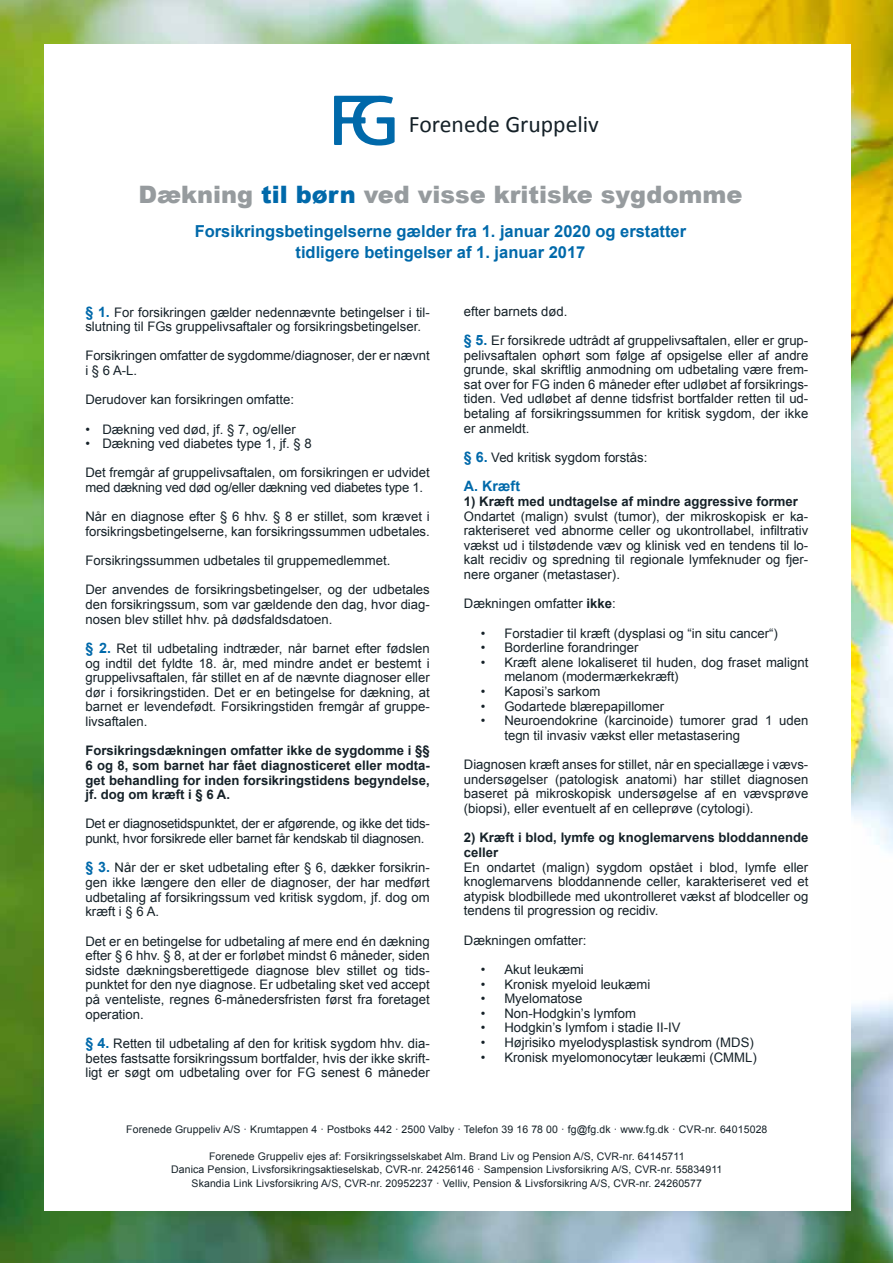
<style>
.page{position:relative;width:893px;height:1263px;background:#fff}
.page>*{position:absolute;margin:0;border:0;box-sizing:border-box;transform-origin:0 0}
.t1{font:900 24px "Arial";color:#969b9e}
.t2{font:23.7px "Calibri";color:#152128}
.t3{font:700 16.5px/21px "Arial";color:#0069aa;text-align:center}
.t4{font:700 14.25px "Arial";color:#0069aa}
.t5{font:13.2px/14.5px "Arial";color:#152128;text-align:justify}
.t6{font:700 13.2px/14.5px "Arial";color:#152128;text-align:justify}
.t7{font:13.2px/14.5px "Arial";letter-spacing:-.02em;color:#152128}
.t8{font:10.5px/13.5px "Arial";letter-spacing:.01em;color:#152128;text-align:center}
.s1{color:#0069aa}
.s2{font-weight:700;font-size:14.25px;color:#0069aa}
.s3{font-weight:700}
</style>
<div class="page">
<img style="left:0;top:0;width:893px;height:1263px">
<div style="left:45px;top:45px;width:806px;height:1166px;background:#fff"></div>
<svg style="left:334px;top:96px;width:61px;height:50px"></svg>
<h2 class="t2" style="left:409px;top:110px;width:191px">Forenede Gruppeliv</h2>
<h1 class="t1" style="left:139px;top:177px;width:605px">Dækning <span class="s1">til børn</span> ved visse kritiske sygdomme</h1>
<p class="t3" style="left:195px;top:221px;width:493px">Forsikringsbetingelserne gælder fra 1. januar 2020 og erstatter tidligere betingelser af 1. januar 2017</p>
<p class="t5" style="left:85px;top:305px;width:346px"><span class="s2">§ 1.</span> For forsikringen gælder nedennævnte betingelser i til&shy;slutning til FGs gruppelivsaftaler og forsikringsbetingelser.</p>
<p class="t5" style="left:85px;top:349px;width:346px">Forsikringen omfatter de sygdomme/diagnoser, der er nævnt i § 6 A-L.</p>
<p class="t5" style="left:85px;top:393px;width:210px">Derudover kan forsikringen omfatte:</p>
<p class="t5" style="left:85px;top:422px;width:212px">• Dækning ved død, jf. § 7, og/eller</p>
<p class="t5" style="left:85px;top:436px;width:228px">• Dækning ved diabetes type 1, jf. § 8</p>
<p class="t5" style="left:85px;top:466px;width:346px">Det fremgår af gruppelivsaftalen, om forsikringen er udvidet med dækning ved død og/eller dækning ved diabetes type 1.</p>
<p class="t5" style="left:85px;top:510px;width:346px">Når en diagnose efter § 6 hhv. § 8 er stillet, som krævet i forsikringsbetingelserne, kan forsikringssummen udbetales.</p>
<p class="t5" style="left:85px;top:553px;width:306px">Forsikringssummen udbetales til gruppemedlemmet.</p>
<p class="t5" style="left:85px;top:583px;width:346px">Der anvendes de forsikringsbetingelser, og der udbetales den forsikringssum, som var gældende den dag, hvor diag&shy;nosen blev stillet hhv. på dødsfaldsdatoen.</p>
<p class="t5" style="left:85px;top:641px;width:346px"><span class="s2">§ 2.</span> Ret til udbetaling indtræder, når barnet efter fødslen og indtil det fyldte 18. år, med mindre andet er bestemt i gruppelivsaftalen, får stillet en af de nævnte diagnoser eller dør i forsikringstiden. Det er en betingelse for dækning, at barnet er levendefødt. Forsikringstiden fremgår af gruppe&shy;livsaftalen.</p>
<p class="t6" style="left:85px;top:744px;width:346px">Forsikringsdækningen omfatter ikke de sygdomme i §§ 6 og 8, som barnet har fået diagnosticeret eller modta&shy;get behandling for inden forsikringstidens begyndelse, jf. dog om kræft i § 6 A.</p>
<p class="t7" style="left:85px;top:817px;width:346px">Det er diagnosetidspunktet, der er afgørende, og ikke det tids&shy;punkt, hvor forsikrede eller barnet får kendskab til diagnosen.</p>
<p class="t5" style="left:85px;top:860px;width:346px"><span class="s2">§ 3.</span> Når der er sket udbetaling efter § 6, dækker forsikrin&shy;gen ikke længere den eller de diagnoser, der har medført udbetaling af forsikringssum ved kritisk sygdom, jf. dog om kræft i § 6 A.</p>
<p class="t5" style="left:85px;top:934px;width:346px">Det er en betingelse for udbetaling af mere end én dækning efter § 6 hhv. § 8, at der er forløbet mindst 6 måneder, siden sidste dækningsberettigede diagnose blev stillet og tids&shy;punktet for den nye diagnose. Er udbetaling sket ved accept på venteliste, regnes 6-månedersfristen først fra foretaget operation.</p>
<p class="t5" style="left:85px;top:1036px;width:346px"><span class="s2">§ 4.</span> Retten til udbetaling af den for kritisk sygdom hhv. dia&shy;betes fastsatte forsikringssum bortfalder, hvis der ikke skrift&shy;ligt er søgt om udbetaling over for FG senest 6 måneder</p>
<p class="t5" style="left:464px;top:304px;width:105px">efter barnets død.</p>
<p class="t5" style="left:464px;top:333px;width:346px"><span class="s2">§ 5.</span> Er forsikrede udtrådt af gruppelivsaftalen, eller er grup&shy;pelivsaftalen ophørt som følge af opsigelse eller af andre grunde, skal skriftlig anmodning om udbetaling være frem&shy;sat over for FG inden 6 måneder efter udløbet af forsikrings&shy;tiden. Ved udløbet af denne tidsfrist bortfalder retten til ud&shy;betaling af forsikringssummen for kritisk sygdom, der ikke er anmeldt.</p>
<p class="t5" style="left:464px;top:450px;width:185px"><span class="s2">§ 6.</span> Ved kritisk sygdom forstås:</p>
<p class="t4" style="left:464px;top:477px;width:58px">A. Kræft</p>
<p class="t6" style="left:464px;top:494px;width:336px">1) Kræft med undtagelse af mindre aggressive former</p>
<p class="t5" style="left:464px;top:509px;width:346px">Ondartet (malign) svulst (tumor), der mikroskopisk er ka&shy;rakteriseret ved abnorme celler og ukontrollabel, infiltrativ vækst ud i tilstødende væv og klinisk ved en tendens til lo&shy;kalt recidiv og spredning til regionale lymfeknuder og fjer&shy;nere organer (metastaser).</p>
<p class="t5" style="left:464px;top:596px;width:153px">Dækningen omfatter <span class="s3">ikke</span>:</p>
<p class="t5" style="left:481px;top:626px;width:298px">• Forstadier til kræft (dysplasi og “in situ cancer“)</p>
<p class="t5" style="left:481px;top:640px;width:159px">• Borderline forandringer</p>
<p class="t5" style="left:504px;top:655px;width:305px;text-indent:-23px">• Kræft alene lokaliseret til huden, dog fraset malignt melanom (modermærkekræft)</p>
<p class="t5" style="left:481px;top:684px;width:121px">• Kaposi’s sarkom</p>
<p class="t5" style="left:481px;top:699px;width:185px">• Godartede blærepapillomer</p>
<p class="t5" style="left:504px;top:713px;width:305px;text-indent:-23px">• Neuroendokrine (karcinoide) tumorer grad 1 uden tegn til invasiv vækst eller metastasering</p>
<p class="t5" style="left:464px;top:757px;width:346px">Diagnosen kræft anses for stillet, når en speciallæge i vævs&shy;undersøgelser (patologisk anatomi) har stillet diagnosen baseret på mikroskopisk undersøgelse af en vævsprøve (biopsi), eller eventuelt af en celleprøve (cytologi).</p>
<p class="t6" style="left:464px;top:831px;width:346px">2) Kræft i blod, lymfe og knoglemarvens bloddannende celler</p>
<p class="t5" style="left:464px;top:860px;width:346px">En ondartet (malign) sygdom opstået i blod, lymfe eller knoglemarvens bloddannende celler, karakteriseret ved et atypisk blodbillede med ukontrolleret vækst af blodceller og tendens til progression og recidiv.</p>
<p class="t5" style="left:464px;top:933px;width:124px">Dækningen omfatter:</p>
<p class="t5" style="left:481px;top:962px;width:104px">• Akut leukæmi</p>
<p class="t5" style="left:481px;top:977px;width:171px">• Kronisk myeloid leukæmi</p>
<p class="t5" style="left:481px;top:991px;width:103px">• Myelomatose</p>
<p class="t5" style="left:481px;top:1006px;width:157px">• Non-Hodgkin’s lymfom</p>
<p class="t5" style="left:481px;top:1020px;width:201px">• Hodgkin’s lymfom i stadie II-IV</p>
<p class="t5" style="left:481px;top:1035px;width:274px">• Højrisiko myelodysplastisk syndrom (MDS)</p>
<p class="t5" style="left:481px;top:1050px;width:277px">• Kronisk myelomonocytær leukæmi (CMML)</p>
<p class="t8" style="left:126px;top:1122px;width:643px">Forenede Gruppeliv A/S · Krumtappen 4 · Postboks 442 · 2500 Valby · Telefon 39 16 78 00 · fg@fg.dk · www.fg.dk · CVR-nr. 64015028</p>
<p class="t8" style="left:171px;top:1149px;width:553px">Forenede Gruppeliv ejes af: Forsikringsselskabet Alm. Brand Liv og Pension A/S, CVR-nr. 64145711<br>Danica Pension, Livsforsikringsaktieselskab, CVR-nr. 24256146 · Sampension Livsforsikring A/S, CVR-nr. 55834911<br>Skandia Link Livsforsikring A/S, CVR-nr. 20952237 · Velliv, Pension &amp; Livsforsikring A/S, CVR-nr. 24260577</p>
</div>
